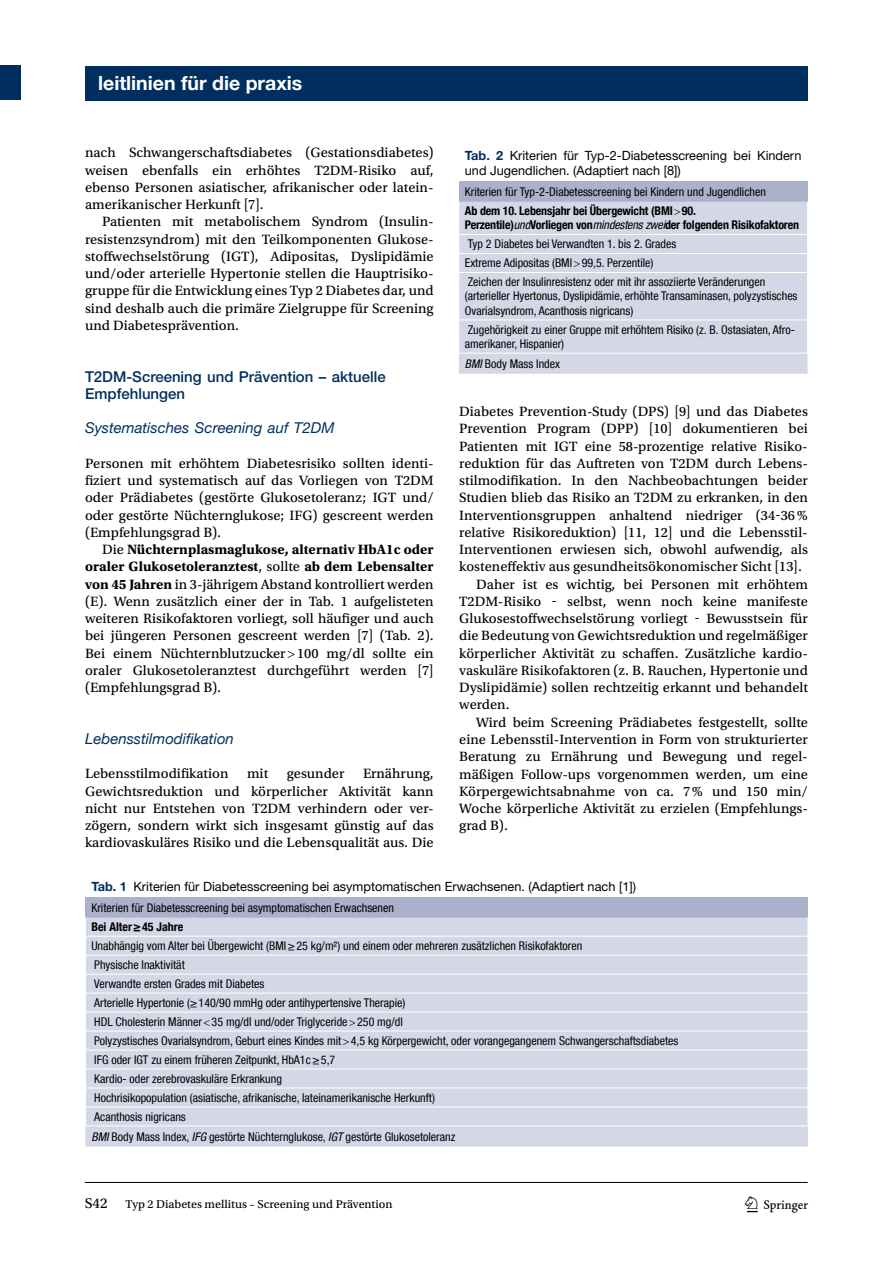
<style>
.page{position:relative;width:893px;height:1263px;background:#fff}
.page>*{position:absolute;margin:0;border:0;box-sizing:border-box;transform-origin:0 0}
.t1{font:22.5px "Springnew";color:#000}
.t2{font:19.5px "Helvetica Neue LT Com Bd 2";color:#fff}
.t3{font:500 15px/17.2px "Helvetica Neue LT Com";color:#002f5f}
.t4{font:15px "Helvetica Neue LT Com It 2";color:#002f5f}
.t5{font:italic 15px "Helvetica Neue LT Com";color:#002f5f}
.t6{font:15px "Utopia Std Capt";color:#000}
.t7{font:14.25px/17.2px "Utopia Std Capt";color:#000;text-align:justify}
.t8{font:14.25px/17.2px "Utopia Std Bold Capt";color:#000;text-align:right}
.t9{font:12.75px/15px "Helvetica Neue LT Com";color:#000}
.t10{font:condensed 12px/19px "Helvetica Neue LT Com";color:#000}
.t11{font:12px "Helvetica Neue LT Com Cn 2";color:#000}
.t12{font:12px "Utopia Std Capt";color:#000}
.t13{font:700 condensed 12px "Helvetica Neue LT Com";color:#000}
.s1{font-family:"Utopia Std Capt"}
.s2{font-family:"Utopia Std Bold Capt"}
.s3{font-family:"Helvetica Neue LT Com Bd 2";color:#002f5f}
.s4{font-weight:700}
.s5{font-family:"Helvetica Neue LT Com Bd Cn 2";font-stretch:normal}
.s6{font-style:italic}
</style>
<div class="page">
<div style="left:85px;top:66px;width:723px;height:34px;background:#002f5f"></div>
<div style="left:0;top:66px;width:21px;height:34px;background:#002f5f"></div>
<hr style="left:85px;top:1182px;width:723px;height:1px;background:#000">
<div style="left:85px;top:897px;width:723px;height:20px;background:#abb1ca"></div>
<div style="left:85px;top:917px;width:723px;height:229px;background:#d4d7e6"></div>
<hr style="left:85px;top:936px;width:723px;height:1px;background:#fff">
<hr style="left:85px;top:955px;width:723px;height:1px;background:#fff">
<hr style="left:85px;top:974px;width:723px;height:1px;background:#fff">
<hr style="left:85px;top:993px;width:723px;height:1px;background:#fff">
<hr style="left:85px;top:1012px;width:723px;height:1px;background:#fff">
<hr style="left:85px;top:1031px;width:723px;height:1px;background:#fff">
<hr style="left:85px;top:1050px;width:723px;height:1px;background:#fff">
<hr style="left:85px;top:1068px;width:723px;height:1px;background:#fff">
<hr style="left:85px;top:1087px;width:723px;height:1px;background:#fff">
<hr style="left:85px;top:1106px;width:723px;height:1px;background:#fff">
<svg style="left:85px;top:917px;width:1px;height:208px"></svg>
<hr style="left:85px;top:1125px;width:723px;height:1px;background:#fff">
<div style="left:459px;top:181px;width:348px;height:21px;background:#abb1ca"></div>
<div style="left:459px;top:202px;width:348px;height:172px;background:#d4d7e6"></div>
<hr style="left:458px;top:234px;width:350px;height:1px;background:#fff">
<hr style="left:458px;top:253px;width:350px;height:1px;background:#fff">
<hr style="left:458px;top:272px;width:350px;height:1px;background:#fff">
<hr style="left:458px;top:320px;width:350px;height:1px;background:#fff">
<hr style="left:458px;top:353px;width:350px;height:1px;background:#fff">
<svg style="left:204px;top:1019px;width:6px;height:7px"></svg>
<svg style="left:349px;top:1019px;width:6px;height:7px"></svg>
<svg style="left:343px;top:1038px;width:6px;height:7px"></svg>
<svg style="left:674px;top:209px;width:6px;height:6px"></svg>
<svg style="left:574px;top:261px;width:6px;height:6px"></svg>
<h2 class="t2" style="left:98px;top:71px;width:206px">leitlinien für die praxis</h2>
<p class="t7" style="left:85px;top:144px;width:350px">nach Schwangerschaftsdiabetes (Gestationsdiabetes) weisen ebenfalls ein erhöhtes T2DM-Risiko auf, ebenso Personen asiatischer, afrikanischer oder latein&shy;amerikanischer Herkunft [7].</p>
<p class="t7" style="left:85px;top:213px;width:350px;text-indent:17px">Patienten mit metabolischem Syndrom (Insulin&shy;resistenzsyndrom) mit den Teilkomponenten Glukose&shy;stoffwechselstörung (IGT), Adipositas, Dyslipidämie und/oder arterielle Hypertonie stellen die Hauptrisiko&shy;gruppe für die Entwicklung eines Typ 2 Diabetes dar, und sind deshalb auch die primäre Zielgruppe für Screening und Diabetesprävention.</p>
<p class="t3" style="left:85px;top:367px;width:302px">T2DM-Screening und Prävention – aktuelle<br>Empfehlungen</p>
<p class="t4" style="left:85px;top:419px;width:251px">Systematisches Screening auf T2DM</p>
<p class="t7" style="left:85px;top:455px;width:350px">Personen mit erhöhtem Diabetesrisiko sollten identi&shy;fiziert und systematisch auf das Vorliegen von T2DM oder Prädiabetes (gestörte Glukosetoleranz; IGT und/ oder gestörte Nüchternglukose; IFG) gescreent werden (Empfehlungsgrad B).</p>
<p class="t8" style="left:85px;top:541px;width:350px"><span class="s1">Die</span> Nüchternplasmaglukose, alternativ HbA1c oder oraler Glukosetoleranztest<span class="s1">, sollte</span> ab dem Lebensalter</p>
<p class="t7" style="left:85px;top:576px;width:350px"><span class="s2">von 45 Jahren</span> in 3-jährigem Abstand kontrolliert werden (E). Wenn zusätzlich einer der in Tab. 1 aufgelisteten weiteren Risikofaktoren vorliegt, soll häufiger und auch bei jüngeren Personen gescreent werden [7] (Tab. 2).<br>Bei einem Nüchternblutzucker 100 mg/dl sollte ein oraler Glukosetoleranztest durchgeführt werden [7] (Empfehlungsgrad B).</p>
<p class="t5" style="left:85px;top:729px;width:150px">Lebensstilmodifikation</p>
<p class="t7" style="left:85px;top:765px;width:145px">Lebensstilmodifikation</p>
<p class="t7" style="left:247px;top:765px;width:23px">mit</p>
<p class="t7" style="left:287px;top:765px;width:59px">gesunder</p>
<p class="t7" style="left:85px;top:765px;width:350px;text-indent:278px">Ernährung, Gewichtsreduktion und körperlicher Aktivität kann nicht nur Entstehen von T2DM verhindern oder ver&shy;zögern, sondern wirkt sich insgesamt günstig auf das kardiovaskuläres Risiko und die Lebensqualität aus. Die</p>
<p class="t9" style="left:465px;top:148px;width:338px"><span class="s3">Tab. 2</span> Kriterien für Typ-2-Diabetesscreening bei Kindern und Jugendlichen. (Adaptiert nach [8])</p>
<p class="t10" style="left:465px;top:182px;width:302px">Kriterien für Typ-2-Diabetesscreening bei Kindern und Jugendlichen<br><span class="s4">Ab dem 10. Lebensjahr bei Übergewicht (BMI</span> <span class="s5">90.</span></p>
<p class="t10" style="left:465px;top:215px;width:336px"><span class="s5">Perzentile)</span><span class="s6">und</span><span class="s4">Vorliegen von</span><span class="s6">mindestens zwei</span><span class="s4">der folgenden Risikofaktoren </span>Typ 2 Diabetes bei Verwandten 1. bis 2. Grades<br>Extreme Adipositas (BMI 99,5. Perzentile)<br>Zeichen der Insulinresistenz oder mit ihr assoziierte Veränderungen</p>
<p class="t10" style="left:465px;top:289px;width:334px;line-height:14.2px">(arterieller Hyertonus, Dyslipidämie, erhöhte Transaminasen, polyzystisches<br>Ovarialsyndrom, Acanthosis nigricans)</p>
<p class="t10" style="left:465px;top:322px;width:332px;line-height:14.2px">Zugehörigkeit zu einer Gruppe mit erhöhtem Risiko (z. B. Ostasiaten, Afro&shy;amerikaner, Hispanier)</p>
<p class="t10" style="left:465px;top:354px;width:97px"><span class="s6">BMI</span> Body Mass Index</p>
<p class="t7" style="left:459px;top:403px;width:350px">Diabetes Prevention-Study (DPS) [9] und das Diabetes</p>
<p class="t7" style="left:459px;top:420px;width:350px">Prevention Program (DPP) [10] dokumentieren bei</p>
<p class="t7" style="left:459px;top:438px;width:350px">Patienten mit IGT eine 58-prozentige relative Risiko-</p>
<p class="t7" style="left:459px;top:455px;width:350px">reduktion für das Auftreten von T2DM durch Lebens-</p>
<p class="t7" style="left:459px;top:472px;width:350px">stilmodifikation. In den Nachbeobachtungen beider</p>
<p class="t7" style="left:459px;top:489px;width:350px">Studien blieb das Risiko an T2DM zu erkranken, in den</p>
<p class="t7" style="left:459px;top:507px;width:350px">Interventionsgruppen anhaltend niedriger (34‒36%</p>
<p class="t7" style="left:459px;top:524px;width:350px">relative Risikoreduktion) [11, 12] und die Lebensstil-</p>
<p class="t7" style="left:459px;top:541px;width:350px">Interventionen erwiesen sich, obwohl aufwendig, als</p>
<p class="t7" style="left:459px;top:558px;width:344px">kosteneffektiv aus gesundheitsökonomischer Sicht [13].</p>
<p class="t7" style="left:476px;top:576px;width:333px">Daher ist es wichtig, bei Personen mit erhöhtem</p>
<p class="t7" style="left:459px;top:593px;width:350px">T2DM-Risiko ‒ selbst, wenn noch keine manifeste</p>
<p class="t7" style="left:459px;top:610px;width:350px">Glukosestoffwechselstörung vorliegt ‒ Bewusstsein für</p>
<p class="t7" style="left:459px;top:627px;width:350px">die Bedeutung von Gewichtsreduktion und regelmäßiger</p>
<p class="t7" style="left:459px;top:645px;width:350px">körperlicher Aktivität zu schaffen. Zusätzliche kardio-</p>
<p class="t7" style="left:459px;top:662px;width:350px">vaskuläre Risikofaktoren (z. B. Rauchen, Hypertonie und</p>
<p class="t7" style="left:459px;top:679px;width:350px">Dyslipidämie) sollen rechtzeitig erkannt und behandelt</p>
<p class="t7" style="left:459px;top:696px;width:52px">werden.</p>
<p class="t7" style="left:476px;top:714px;width:333px">Wird beim Screening Prädiabetes festgestellt, sollte</p>
<p class="t7" style="left:459px;top:731px;width:350px">eine Lebensstil-Intervention in Form von strukturierter</p>
<p class="t7" style="left:459px;top:748px;width:350px">Beratung zu Ernährung und Bewegung und regel-</p>
<p class="t7" style="left:459px;top:765px;width:350px">mäßigen Follow-ups vorgenommen werden, um eine</p>
<p class="t7" style="left:459px;top:783px;width:350px">Körpergewichtsabnahme von ca. 7% und 150 min/</p>
<p class="t7" style="left:459px;top:800px;width:350px">Woche körperliche Aktivität zu erzielen (Empfehlungs-</p>
<p class="t7" style="left:459px;top:817px;width:50px">grad B).</p>
<p class="t9" style="left:91px;top:879px;width:546px"><span class="s3">Tab. 1</span> Kriterien für Diabetesscreening bei asymptomatischen Erwachsenen. (Adaptiert nach [1])</p>
<p class="t11" style="left:91px;top:900px;width:304px">Kriterien für Diabetesscreening bei asymptomatischen Erwachsenen</p>
<p class="t13" style="left:91px;top:919px;width:94px">Bei Alter≥45 Jahre</p>
<p class="t10" style="left:91px;top:936px;width:588px">Unabhängig vom Alter bei Übergewicht (BMI≥25 kg/m²) und einem oder mehreren zusätzlichen Risikofaktoren<br>Physische Inaktivität<br>Verwandte ersten Grades mit Diabetes<br>Arterielle Hypertonie (≥140/90 mmHg oder antihypertensive Therapie)<br>HDL Cholesterin Männer 35 mg/dl und/oder Triglyceride 250 mg/dl<br>Polyzystisches Ovarialsyndrom, Geburt eines Kindes mit 4,5 kg Körpergewicht, oder vorangegangenem Schwangerschaftsdiabetes IFG oder IGT zu einem früheren Zeitpunkt, HbA1c≥5,7<br>Kardio- oder zerebrovaskuläre Erkrankung<br>Hochrisikopopulation (asiatische, afrikanische, lateinamerikanische Herkunft)<br>Acanthosis nigricans<br><span class="s6">BMI</span> Body Mass Index, <span class="s6">IFG</span> gestörte Nüchternglukose, <span class="s6">IGT</span> gestörte Glukosetoleranz</p>
<p class="t6" style="left:85px;top:1195px;width:24px">S42</p>
<p class="t12" style="left:126px;top:1198px;width:269px">Typ 2 Diabetes mellitus – Screening und Prävention</p>
<h1 class="t1" style="left:747px;top:1196px;width:63px">1 3</h1>
</div>
